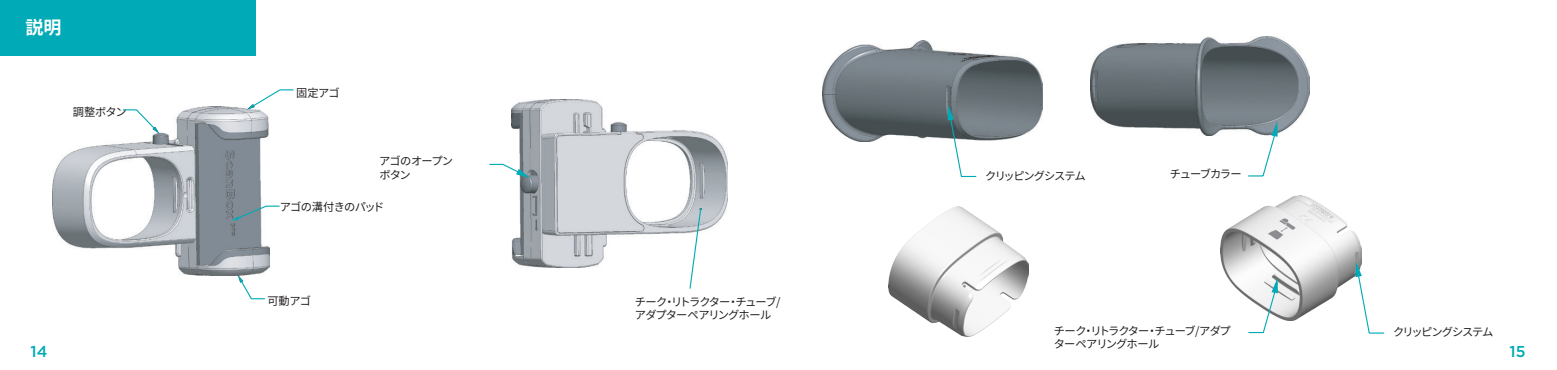
<style>
.page{position:relative;width:1557px;height:370px;background:#fff}
.page>*{position:absolute;margin:0;border:0;box-sizing:border-box;transform-origin:0 0}
.t1{font:700 18px "Source Han Sans JP";color:#fff}
.t2{font:500 15.75px "Gotham";color:#00aab6}
.t3{font:13.72px "Grotesque";color:#000}
.t4{font:11.25px/13.5px "Source Han Sans JP";letter-spacing:-.085em;color:#231f20}
.t5{font:11.25px "Source Han Sans JP";letter-spacing:-.115em;color:#231f20}
.t6{font:11.25px "Source Han Sans JP";letter-spacing:-.05em;color:#231f20}
.t7{font:11.25px "Source Han Sans JP";letter-spacing:-.105em;color:#231f20}
</style>
<div class="page">
<div style="left:0;top:0;width:255px;height:55px;background:#00aab6"></div>
<img style="left:53px;top:143px;width:69px;height:106px">
<svg style="left:122px;top:89px;width:172px;height:211px"></svg>
<img style="left:511px;top:100px;width:216px;height:131px">
<svg style="left:489px;top:163px;width:212px;height:126px"></svg>
<svg style="left:231px;top:205px;width:50px;height:16px"></svg>
<img style="left:822px;top:40px;width:220px;height:101px">
<svg style="left:946px;top:107px;width:31px;height:71px"></svg>
<img style="left:1090px;top:37px;width:219px;height:98px">
<svg style="left:1246px;top:124px;width:33px;height:53px"></svg>
<img style="left:888px;top:206px;width:140px;height:130px">
<img style="left:1220px;top:195px;width:141px;height:125px">
<svg style="left:1247px;top:280px;width:32px;height:54px"></svg>
<svg style="left:1353px;top:264px;width:32px;height:70px"></svg>
<p class="t1" style="left:26px;top:17px;width:37px">説明</p>
<p class="t4" style="left:73px;top:105px;width:55px">調整ボタン</p>
<p class="t4" style="left:296px;top:86px;width:45px">固定アゴ</p>
<p class="t4" style="left:379px;top:155px;width:75px">アゴのオープンボタン</p>
<p class="t6" style="left:280px;top:200px;width:106px">アゴの溝付きのパッド</p>
<p class="t5" style="left:985px;top:169px;width:102px">クリッピングシステム</p>
<p class="t7" style="left:1169px;top:168px;width:73px">チューブカラー</p>
<p class="t4" style="left:267px;top:294px;width:45px">可動アゴ</p>
<p class="t4" style="left:635px;top:295px;width:147px">チーク・リトラクター・チューブ/アダプターペアリングホール</p>
<p class="t3" style="left:1398px;top:318px;width:8px">2</p>
<p class="t4" style="left:1053px;top:324px;width:178px">チーク・リトラクター・チューブ/アダプターペアリングホール</p>
<p class="t5" style="left:1392px;top:326px;width:102px">クリッピングシステム</p>
<p class="t3" style="left:1207px;top:328px;width:8px">3</p>
<h2 class="t2" style="left:30px;top:341px;width:18px">14</h2>
<h2 class="t2" style="left:1509px;top:341px;width:18px">15</h2>
</div>
